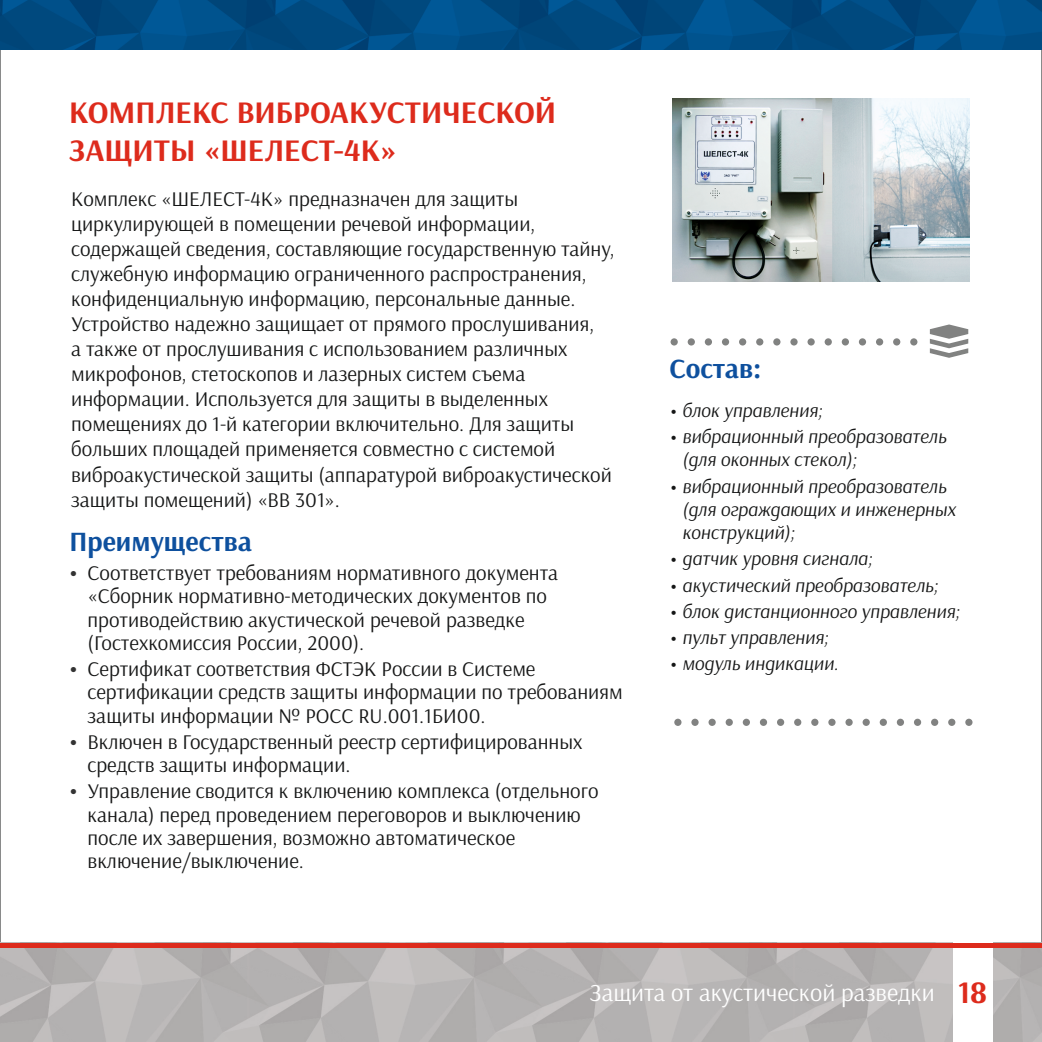
<style>
.page{position:relative;width:1042px;height:1042px;background:#fff}
.page>*{position:absolute;margin:0;border:0;box-sizing:border-box;transform-origin:0 0}
.t1{font:700 31.5px/37.8px "Arsenal";color:#dd2b1c}
.t2{font:700 28px "Arsenal";color:#0e509e}
.t3{font:24.5px "Arsenal";color:#fff}
.t4{font:21px/25px "Arsenal";color:#151616}
.t5{font:italic 19.25px/23.3px "Arsenal";color:#151616}
.s1{color:#333}
</style>
<div class="page">
<img style="left:0;top:947px;width:1042px;height:95px">
<div style="left:952px;top:943px;width:40px;height:99px;background:#fff"></div>
<hr style="left:0;top:943px;width:1042px;height:4px;background:#dd2b1c">
<img style="left:0;top:0;width:1042px;height:50px">
<img style="left:672px;top:98px;width:298px;height:183px">
<div style="left:674px;top:719px;width:7px;height:7px;background:#818281;border-radius:50%"></div>
<div style="left:691px;top:719px;width:7px;height:7px;background:#818281;border-radius:50%"></div>
<div style="left:708px;top:719px;width:8px;height:7px;background:#818281;border-radius:50%"></div>
<div style="left:725px;top:719px;width:8px;height:7px;background:#818281;border-radius:50%"></div>
<div style="left:743px;top:719px;width:7px;height:7px;background:#818281;border-radius:50%"></div>
<div style="left:760px;top:719px;width:7px;height:7px;background:#818281;border-radius:50%"></div>
<div style="left:777px;top:719px;width:7px;height:7px;background:#818281;border-radius:50%"></div>
<div style="left:794px;top:719px;width:7px;height:7px;background:#818281;border-radius:50%"></div>
<div style="left:811px;top:719px;width:7px;height:7px;background:#818281;border-radius:50%"></div>
<div style="left:828px;top:719px;width:7px;height:7px;background:#818281;border-radius:50%"></div>
<div style="left:845px;top:719px;width:7px;height:7px;background:#818281;border-radius:50%"></div>
<div style="left:862px;top:719px;width:8px;height:7px;background:#818281;border-radius:50%"></div>
<div style="left:879px;top:719px;width:8px;height:7px;background:#818281;border-radius:50%"></div>
<div style="left:897px;top:719px;width:7px;height:7px;background:#818281;border-radius:50%"></div>
<div style="left:914px;top:719px;width:7px;height:7px;background:#818281;border-radius:50%"></div>
<div style="left:931px;top:719px;width:7px;height:7px;background:#818281;border-radius:50%"></div>
<div style="left:948px;top:719px;width:7px;height:7px;background:#818281;border-radius:50%"></div>
<div style="left:965px;top:719px;width:7px;height:7px;background:#818281;border-radius:50%"></div>
<svg style="left:930px;top:324px;width:38px;height:34px"></svg>
<div style="left:722px;top:338px;width:7px;height:7px;background:#818281;border-radius:50%"></div>
<div style="left:705px;top:338px;width:7px;height:7px;background:#818281;border-radius:50%"></div>
<div style="left:688px;top:338px;width:7px;height:7px;background:#818281;border-radius:50%"></div>
<div style="left:670px;top:338px;width:8px;height:7px;background:#818281;border-radius:50%"></div>
<div style="left:739px;top:338px;width:7px;height:7px;background:#818281;border-radius:50%"></div>
<div style="left:756px;top:338px;width:7px;height:7px;background:#818281;border-radius:50%"></div>
<div style="left:773px;top:338px;width:7px;height:7px;background:#818281;border-radius:50%"></div>
<div style="left:790px;top:338px;width:7px;height:7px;background:#818281;border-radius:50%"></div>
<div style="left:807px;top:338px;width:8px;height:7px;background:#818281;border-radius:50%"></div>
<div style="left:824px;top:338px;width:8px;height:7px;background:#818281;border-radius:50%"></div>
<div style="left:842px;top:338px;width:7px;height:7px;background:#818281;border-radius:50%"></div>
<div style="left:859px;top:338px;width:7px;height:7px;background:#818281;border-radius:50%"></div>
<div style="left:876px;top:338px;width:7px;height:7px;background:#818281;border-radius:50%"></div>
<div style="left:893px;top:338px;width:7px;height:7px;background:#818281;border-radius:50%"></div>
<div style="left:910px;top:338px;width:7px;height:7px;background:#818281;border-radius:50%"></div>
<h1 class="t1" style="left:69px;top:96px;width:488px">КОМПЛЕКС ВИБРОАКУСТИЧЕСКОЙ<br>ЗАЩИТЫ «ШЕЛЕСТ-4К»</h1>
<p class="t4" style="left:71px;top:188px;width:545px">Комплекс «ШЕЛЕСТ-4К» предназначен для защиты циркулирующей в помещении речевой информации, содержащей сведения, составляющие государственную тайну, служебную информацию ограниченного распространения, конфиденциальную информацию, персональные данные.<br>Устройство надежно защищает от прямого прослушивания,<br>а также от прослушивания с использованием различных микрофонов, стетоскопов и лазерных систем съема информации. Используется для защиты в выделенных помещениях до 1-й категории включительно. Для защиты больших площадей применяется совместно с системой виброакустической защиты (аппаратурой виброакустической защиты помещений) «ВВ 301».</p>
<h2 class="t2" style="left:69px;top:530px;width:184px">Преимущества</h2>
<p class="t4" style="left:88px;top:563px;width:472px;line-height:23.3px;text-indent:-18px"><span class="s1">•</span> Соответствует требованиям нормативного документа «Сборник нормативно-методических документов по противодействию акустической речевой разведке (Гостехкомиссия России, 2000).</p>
<p class="t4" style="left:88px;top:659px;width:537px;line-height:23.3px;text-indent:-18px"><span class="s1">•</span> Сертификат соответствия ФСТЭК России в Системе сертификации средств защиты информации по требованиям защиты информации № РОСС RU.001.1БИ00.</p>
<p class="t4" style="left:88px;top:732px;width:496px;line-height:23.3px;text-indent:-18px"><span class="s1">•</span> Включен в Государственный реестр сертифицированных средств защиты информации.</p>
<p class="t4" style="left:88px;top:781px;width:512px;line-height:23.3px;text-indent:-18px"><span class="s1">•</span> Управление сводится к включению комплекса (отдельного канала) перед проведением переговоров и выключению после их завершения, возможно автоматическое включение/выключение.</p>
<h2 class="t2" style="left:669px;top:357px;width:93px">Состав:</h2>
<p class="t5" style="left:670px;top:400px;width:153px">• блок управления;</p>
<p class="t5" style="left:682px;top:427px;width:266px;text-indent:-12px">• вибрационный преобразователь (для оконных стекол);</p>
<p class="t5" style="left:682px;top:476px;width:275px;text-indent:-12px">• вибрационный преобразователь (для ограждающих и инженерных конструкций);</p>
<p class="t5" style="left:670px;top:549px;width:203px">• датчик уровня сигнала;</p>
<p class="t5" style="left:670px;top:575px;width:269px">• акустический преобразователь;</p>
<p class="t5" style="left:670px;top:601px;width:291px">• блок дистанционного управления;</p>
<p class="t5" style="left:670px;top:627px;width:159px">• пульт управления;</p>
<p class="t5" style="left:670px;top:654px;width:169px">• модуль индикации.</p>
<p class="t3" style="left:590px;top:982px;width:346px">Защита от акустической разведки</p>
<h1 class="t1" style="left:957px;top:976px;width:31px">18</h1>
</div>
